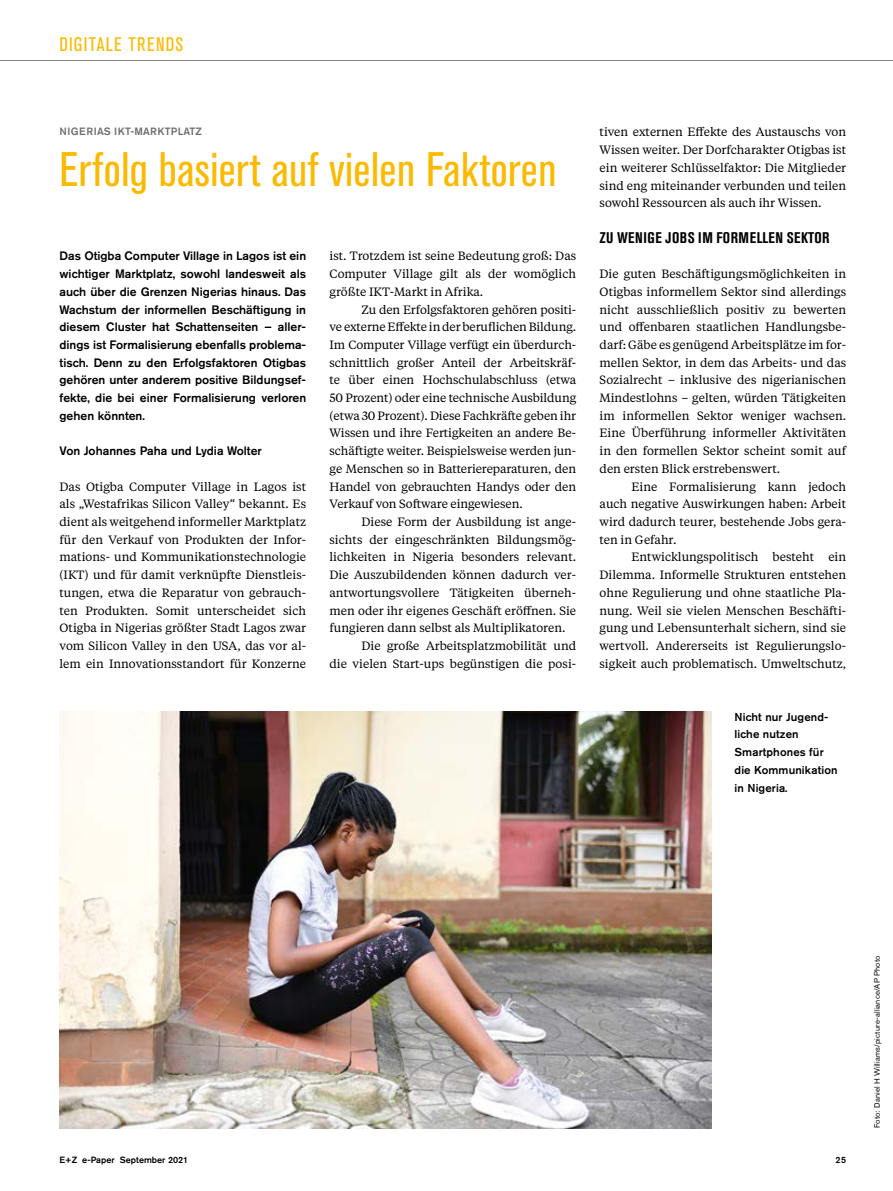
<style>
.page{position:relative;width:893px;height:1191px;background:#fff}
.page>*{position:absolute;margin:0;border:0;box-sizing:border-box;transform-origin:0 0}
.t1{font:condensed 48px "Akzidenz Grotesk BE";letter-spacing:.01em;color:#fbba00}
.t2{font:condensed 19.5px "Akzidenz Grotesk BE";letter-spacing:.065em;color:#fbba00}
.t3{font:700 condensed 15.3px "Akzidenz Grotesk BE";letter-spacing:.035em;color:#000}
.t4{font:500 12.15px/17.7px "Akzidenz Grotesk BE";color:#000;text-align:justify}
.t5{font:12px/17.7px "Tiempos Text";color:#000;text-align:justify}
.t6{font:500 11.4px/17.7px "Akzidenz Grotesk BE";letter-spacing:.01em;color:#000}
.t7{font:500 10.5px "Akzidenz Grotesk BE";letter-spacing:.015em;color:#6f6f6e}
.t8{font:500 9px "Akzidenz Grotesk BE";color:#000}
.t9{font:7.8px "Akzidenz Grotesk BE";letter-spacing:.02em;color:#000}
</style>
<div class="page">
<hr style="left:0;top:60px;width:893px;height:1px;background:#878786">
<img style="left:60px;top:712px;width:651px;height:416px">
<h2 class="t2" style="left:60px;top:33px;width:125px">DIGITALE TRENDS</h2>
<p class="t7" style="left:60px;top:125px;width:144px">NIGERIAS IKT-MARKTPLATZ</p>
<h1 class="t1" style="left:60px;top:142px;width:498px">Erfolg basiert auf vielen Faktoren</h1>
<p class="t4" style="left:60px;top:247px;width:248px">Das Otigba Computer Village in Lagos ist ein wichtiger Marktplatz, sowohl landesweit als auch über die Grenzen Nigerias hinaus. Das Wachstum der informellen Beschäftigung in diesem Cluster hat Schattenseiten – aller&shy;dings ist Formalisierung ebenfalls problema&shy;tisch. Denn zu den Erfolgsfaktoren Otigbas gehören unter anderem positive Bildungsef&shy;fekte, die bei einer Formalisierung verloren gehen könnten.</p>
<p class="t4" style="left:60px;top:442px;width:204px">Von Johannes Paha und Lydia Wolter</p>
<p class="t5" style="left:60px;top:477px;width:248px">Das Otigba Computer Village in Lagos ist als „Westafrikas Silicon Valley“ bekannt. Es dient als weitgehend informeller Marktplatz für den Verkauf von Produkten der Infor&shy;mations- und Kommunikationstechnologie (IKT) und für damit verknüpfte Dienstleis&shy;tungen, etwa die Reparatur von gebrauch&shy;ten Produkten. Somit unterscheidet sich Otigba in Nigerias größter Stadt Lagos zwar vom Silicon Valley in den USA, das vor al&shy;lem ein Innovationsstandort für Konzerne</p>
<p class="t5" style="left:330px;top:247px;width:248px">ist. Trotzdem ist seine Bedeutung groß: Das Computer Village gilt als der womöglich größte IKT-Markt in Afrika.</p>
<p class="t5" style="left:330px;top:300px;width:248px;text-indent:32px">Zu den Erfolgsfaktoren gehören positi&shy;ve externe Effekte in der beruflichen Bildung.<br>Im Computer Village verfügt ein überdurch&shy;schnittlich großer Anteil der Arbeitskräf&shy;te über einen Hochschulabschluss (etwa 50 Prozent) oder eine technische Ausbildung (etwa 30 Prozent). Diese Fachkräfte geben ihr Wissen und ihre Fertigkeiten an andere Be&shy;schäftigte weiter. Beispielsweise werden jun&shy;ge Menschen so in Batteriereparaturen, den Handel von gebrauchten Handys oder den Verkauf von Software eingewiesen.</p>
<p class="t5" style="left:361px;top:512px;width:216px">Diese Form der Ausbildung ist ange-</p>
<p class="t5" style="left:330px;top:530px;width:248px">sichts der eingeschränkten Bildungsmög-</p>
<p class="t5" style="left:330px;top:548px;width:248px">lichkeiten in Nigeria besonders relevant.</p>
<p class="t5" style="left:330px;top:565px;width:248px">Die Auszubildenden können dadurch ver-</p>
<p class="t5" style="left:330px;top:583px;width:248px">antwortungsvollere Tätigkeiten überneh-</p>
<p class="t5" style="left:330px;top:601px;width:248px">men oder ihr eigenes Geschäft eröffnen. Sie</p>
<p class="t5" style="left:330px;top:618px;width:238px">fungieren dann selbst als Multiplikatoren.</p>
<p class="t5" style="left:361px;top:636px;width:216px">Die große Arbeitsplatzmobilität und</p>
<p class="t5" style="left:330px;top:654px;width:248px">die vielen Start-ups begünstigen die posi-</p>
<p class="t5" style="left:600px;top:123px;width:248px">tiven externen Effekte des Austauschs von Wissen weiter. Der Dorfcharakter Otigbas ist ein weiterer Schlüsselfaktor: Die Mitglieder sind eng miteinander verbunden und teilen sowohl Ressourcen als auch ihr Wissen.</p>
<p class="t3" style="left:600px;top:229px;width:231px">ZU WENIGE JOBS IM FORMELLEN SEKTOR</p>
<p class="t5" style="left:600px;top:264px;width:248px">Die guten Beschäftigungsmöglichkeiten in Otigbas informellem Sektor sind allerdings nicht ausschließlich positiv zu bewerten und offenbaren staatlichen Handlungsbe&shy;darf: Gäbe es genügend Arbeitsplätze im for&shy;mellen Sektor, in dem das Arbeits- und das Sozialrecht – inklusive des nigerianischen Mindestlohns – gelten, würden Tätigkeiten im informellen Sektor weniger wachsen.<br>Eine Überführung informeller Aktivitäten in den formellen Sektor scheint somit auf den ersten Blick erstrebenswert.</p>
<p class="t5" style="left:600px;top:477px;width:248px;text-indent:32px">Eine Formalisierung kann jedoch auch negative Auswirkungen haben: Arbeit wird dadurch teurer, bestehende Jobs gera&shy;ten in Gefahr.</p>
<p class="t5" style="left:600px;top:548px;width:248px;text-indent:32px">Entwicklungspolitisch besteht ein Dilemma. Informelle Strukturen entstehen ohne Regulierung und ohne staatliche Pla&shy;nung. Weil sie vielen Menschen Beschäfti&shy;gung und Lebensunterhalt sichern, sind sie wertvoll. Andererseits ist Regulierungslo&shy;sigkeit auch problematisch. Umweltschutz,</p>
<p class="t6" style="left:735px;top:707px;width:104px">Nicht nur Jugend&shy;liche nutzen<br>Smartphones für die Kommunikation in Nigeria.</p>
<p class="t8" style="left:60px;top:1154px;width:130px">E+Z e-Paper September 2021</p>
<p class="t8" style="left:835px;top:1154px;width:12px">25</p>
<p class="t9" style="left:872px;top:1128px;width:174px;rotate:-90deg">Foto: Daniel H Williams/picture-alliance/AP Photo</p>
</div>
